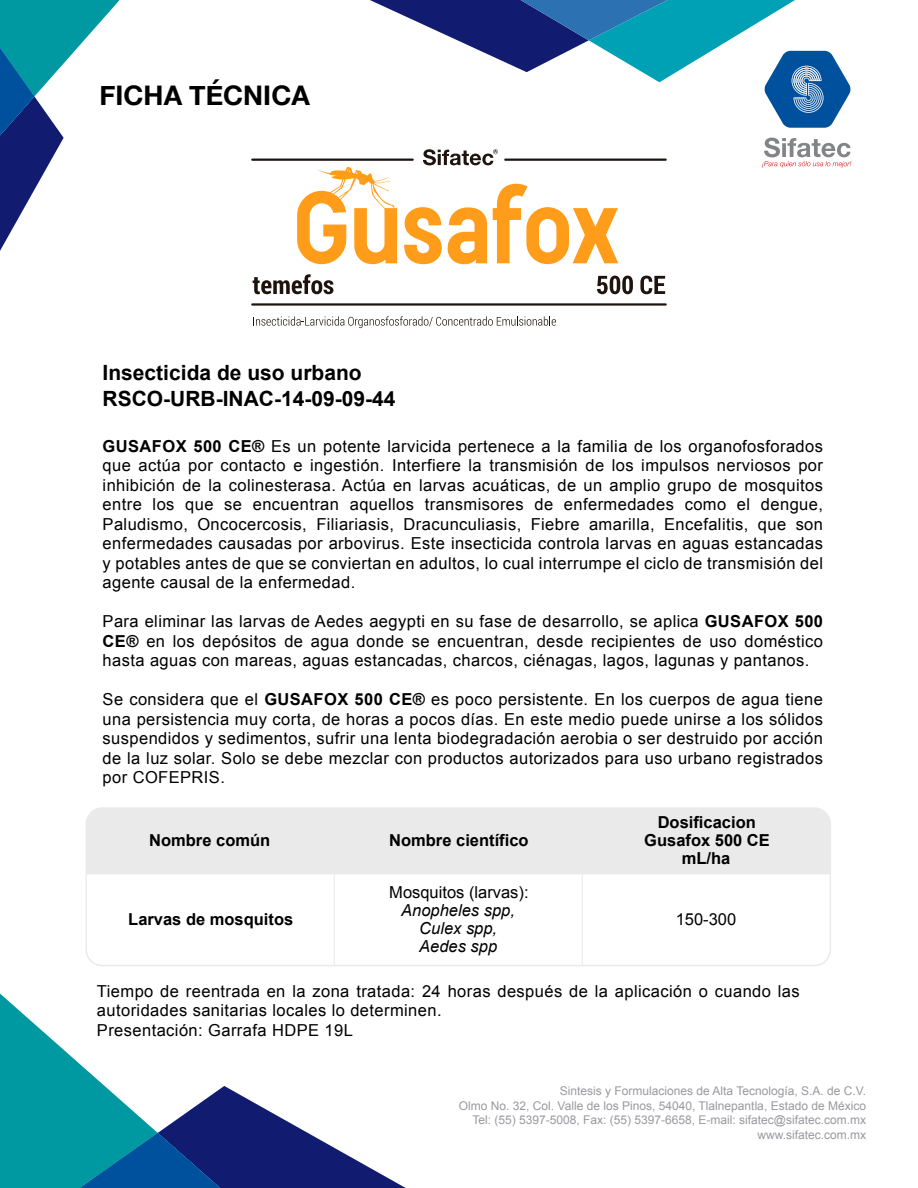
<style>
.page{position:relative;width:918px;height:1188px;background:#fff}
.page>*{position:absolute;margin:0;border:0;box-sizing:border-box;transform-origin:0 0}
.t1{font:700 27px "Helvetica Neue";color:#000}
.t2{font:700 21px/25.2px "Arial";color:#000}
.t3{font:16.5px/19.5px "Arial";letter-spacing:.025em;color:#000;text-align:justify}
.t4{font:700 16.5px/18px "Arial";color:#000;text-align:center}
.t5{font:italic 16.5px/18px "Arial";color:#000;text-align:center}
.t6{font:16.5px "Arial";color:#000}
.t7{font:12px/14.4px "Arial";color:#9b989f;text-align:right}
.s1{font-weight:700}
</style>
<div class="page">
<svg style="left:0;top:993px;width:406px;height:195px"></svg>
<svg style="left:0;top:0;width:120px;height:251px"></svg>
<svg style="left:762px;top:138px;width:89px;height:30px"></svg>
<svg style="left:370px;top:0;width:481px;height:128px"></svg>
<div style="left:86px;top:809px;width:248px;height:64px;background:#eaeaea"></div>
<div style="left:334px;top:808px;width:248px;height:66px;background:#eaeaea"></div>
<div style="left:583px;top:809px;width:246px;height:64px;background:#eaeaea"></div>
<hr style="left:334px;top:808px;width:1px;height:158px;background:#e9e9e9">
<hr style="left:582px;top:808px;width:1px;height:158px;background:#e9e9e9">
<hr style="left:86px;top:873px;width:744px;height:1px;background:#e9e9e9">
<div style="left:86px;top:807px;width:745px;height:159px;border:1px solid #eaeaea;border-radius:16px"></div>
<svg style="left:253px;top:316px;width:303px;height:12px"></svg>
<svg style="left:597px;top:276px;width:36px;height:18px"></svg>
<svg style="left:640px;top:276px;width:25px;height:18px"></svg>
<hr style="left:251px;top:303px;width:416px;height:3px;background:#1e130e">
<svg style="left:253px;top:274px;width:80px;height:20px"></svg>
<hr style="left:251px;top:159px;width:163px;height:2px;background:#1e130e">
<hr style="left:504px;top:159px;width:163px;height:2px;background:#1e130e">
<svg style="left:423px;top:149px;width:75px;height:16px"></svg>
<svg style="left:404px;top:207px;width:38px;height:57px"></svg>
<svg style="left:448px;top:207px;width:39px;height:57px"></svg>
<svg style="left:493px;top:184px;width:125px;height:80px"></svg>
<svg style="left:297px;top:167px;width:100px;height:97px"></svg>
<h1 class="t1" style="left:100px;top:74px;width:212px">FICHA TÉCNICA</h1>
<p class="t2" style="left:103px;top:361px;width:294px">Insecticida de uso urbano<br>RSCO-URB-INAC-14-09-09-44</p>
<p class="t3" style="left:103px;top:436px;width:722px"><span class="s1">GUSAFOX 500 CE®</span> Es un potente larvicida pertenece a la familia de los organofosforados que actúa por contacto e ingestión. Interfiere la transmisión de los impulsos nerviosos por inhibición de la colinesterasa. Actúa en larvas acuáticas, de un amplio grupo de mosquitos entre los que se encuentran aquellos transmisores de enfermedades como el dengue, Paludismo, Oncocercosis, Filiariasis, Dracunculiasis, Fiebre amarilla, Encefalitis, que son enfermedades causadas por arbovirus. Este insecticida controla larvas en aguas estancadas y potables antes de que se conviertan en adultos, lo cual interrumpe el ciclo de transmisión del agente causal de la enfermedad.</p>
<p class="t3" style="left:103px;top:612px;width:722px">Para eliminar las larvas de Aedes aegypti en su fase de desarrollo, se aplica <span class="s1">GUSAFOX 500<br>CE®</span> en los depósitos de agua donde se encuentran, desde recipientes de uso doméstico hasta aguas con mareas, aguas estancadas, charcos, ciénagas, lagos, lagunas y pantanos.</p>
<p class="t3" style="left:103px;top:690px;width:722px">Se considera que el <span class="s1">GUSAFOX 500 CE®</span> es poco persistente. En los cuerpos de agua tiene una persistencia muy corta, de horas a pocos días. En este medio puede unirse a los sólidos suspendidos y sedimentos, sufrir una lenta biodegradación aerobia o ser destruido por acción de la luz solar. Solo se debe mezclar con productos autorizados para uso urbano registrados por COFEPRIS.</p>
<p class="t4" style="left:149px;top:831px;width:123px">Nombre común</p>
<p class="t4" style="left:389px;top:831px;width:141px">Nombre científico</p>
<p class="t4" style="left:644px;top:813px;width:127px">Dosificacion<br>Gusafox 500 CE mL/ha</p>
<p class="t6" style="left:389px;top:881px;width:141px">Mosquitos (larvas):</p>
<p class="t5" style="left:401px;top:901px;width:115px">Anopheles spp,<br>Culex spp,<br>Aedes spp</p>
<p class="t3" style="left:676px;top:910px;width:62px">150-300</p>
<p class="t3" style="left:97px;top:982px;width:704px;text-align:left">Tiempo de reentrada en la zona tratada: 24 horas después de la aplicación o cuando las autoridades sanitarias locales lo determinen.<br>Presentación: Garrafa HDPE 19L</p>
<p class="t4" style="left:128px;top:911px;width:167px">Larvas de mosquitos</p>
<p class="t7" style="left:459px;top:1084px;width:409px">Sintesis y Formulaciones de Alta Tecnología, S.A. de C.V.<br>Olmo No. 32, Col. Valle de los Pinos, 54040, Tlalnepantla, Estado de México Tel: (55) 5397-5008, Fax: (55) 5397-6658, E-mail: sifatec@sifatec.com.mx www.sifatec.com.mx</p>
</div>
